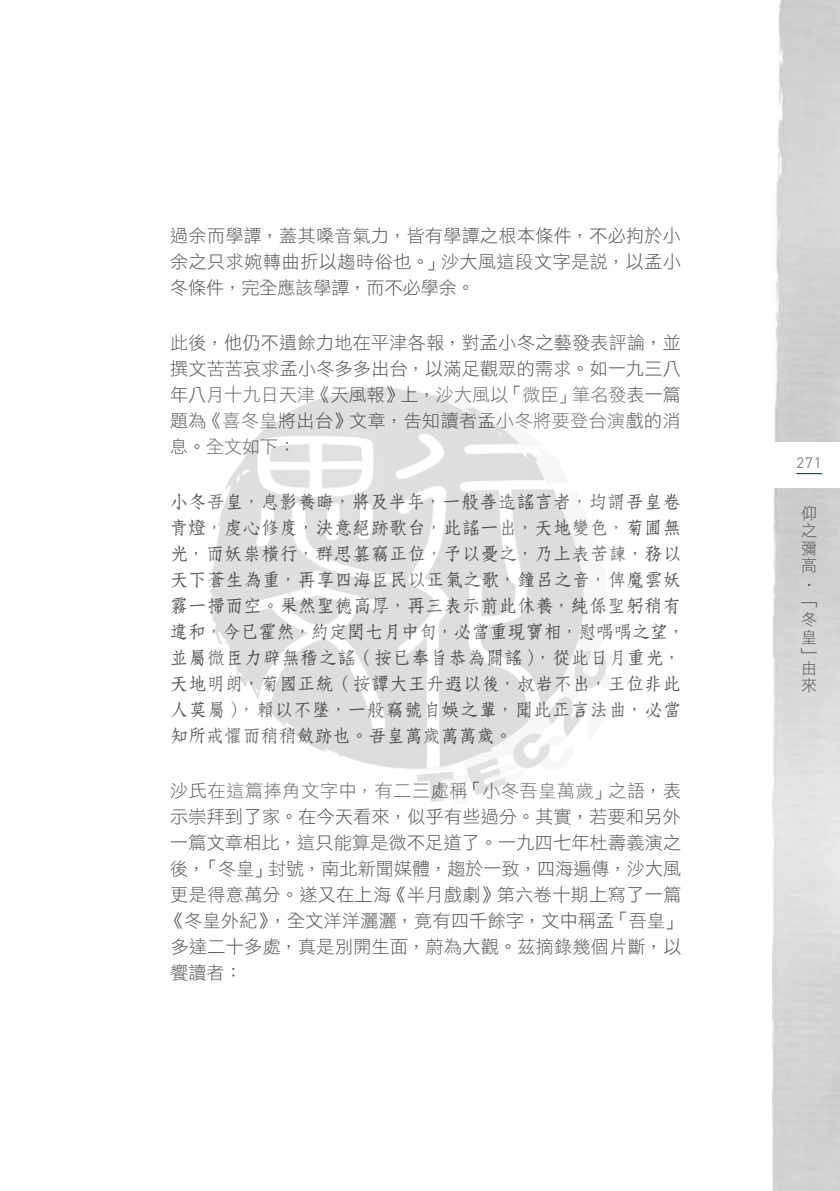
<style>
.page{position:relative;width:840px;height:1191px;background:#fff}
.page>*{position:absolute;margin:0;border:0;box-sizing:border-box;transform-origin:0 0}
.t1{font:18px/26px "DF Li Hei Std W3";letter-spacing:.02em;color:#595757;text-align:justify}
.t2{font:18px/26px "DF Fang Song W6 WIN BF";letter-spacing:.02em;color:#595757}
.t3{font:18px "DF Li Hei Std W3";letter-spacing:.04em;color:#595757}
.t4{font:16px/17.6px "DF Li Hei Std W3";color:#595757;text-align:justify}
.t5{font:15px "DIN Pro";color:#807f80}
</style>
<div class="page">
<img style="left:772px;top:0;width:67px;height:1191px">
<div style="left:763px;top:442px;width:76px;height:46px;background:#fff"></div>
<svg style="left:796px;top:473px;width:25px;height:1px"></svg>
<img style="left:210px;top:387px;width:397px;height:415px">
<p class="t1" style="left:170px;top:223px;width:512px">過余而學譚，蓋其嗓音氣力，皆有學譚之根本條件，不必拘於小余之只求婉轉曲折以趨時俗也。」沙大風這段文字是說，以孟小冬條件，完全應該學譚，而不必學余。</p>
<p class="t1" style="left:170px;top:329px;width:512px">此後，他仍不遺餘力地在平津各報，對孟小冬之藝發表評論，並撰文苦苦哀求孟小冬多多出台，以滿足觀眾的需求。如一九三八年八月十九日天津《天風報》上，沙大風以「微臣」筆名發表一篇題為《喜冬皇將出台》文章，告知讀者孟小冬將要登台演戲的消息。全文如下：</p>
<p class="t2" style="left:170px;top:488px;width:516px">小冬吾皇，息影養晦，將及半年，一般善造謠言者，均謂吾皇卷青燈，虔心修度，決意絕跡歌台，此謠一出，天地變色，菊圃無光，而妖祟橫行，群思篡竊正位，予以憂之，乃上表苦諫，務以天下蒼生為重，再享四海臣民以正氣之歌，鐘呂之音，俾魔雲妖霧一掃而空。果然聖德高厚，再三表示前此休養，純係聖躬稍有違和，今已霍然，約定閏七月中旬，必當重現寶相，慰喁喁之望，並屬微臣力辟無稽之謠（按已奉旨恭為闢謠），從此日月重光，天地明朗，菊國正統（按譚大王升遐以後，叔岩不出，王位非此人莫屬），賴以不墜，一般竊號自娛之輩，聞此正言法曲，必當知所戒懼而稍稍斂跡也。吾皇萬歲萬萬歲。</p>
<p class="t3" style="left:170px;top:780px;width:512px">沙氏在這篇捧角文字中，有二三處稱「小冬吾皇萬歲」之語，表</p>
<p class="t1" style="left:170px;top:803px;width:512px">示崇拜到了家。在今天看來，似乎有些過分。其實，若要和另外</p>
<p class="t1" style="left:170px;top:829px;width:512px">一篇文章相比，這只能算是微不足道了。一九四七年杜壽義演之</p>
<p class="t1" style="left:170px;top:855px;width:512px">後，「冬皇」封號，南北新聞媒體，趨於一致，四海遍傳，沙大風</p>
<p class="t1" style="left:170px;top:881px;width:512px">更是得意萬分。遂又在上海《半月戲劇》第六卷十期上寫了一篇</p>
<p class="t1" style="left:165px;top:907px;width:517px">《冬皇外紀》，全文洋洋灑灑，竟有四千餘字，文中稱孟「吾皇」</p>
<p class="t1" style="left:170px;top:933px;width:512px">多達二十多處，真是別開生面，蔚為大觀。茲摘錄幾個片斷，以</p>
<p class="t1" style="left:170px;top:959px;width:73px">饗讀者：</p>
<p class="t5" style="left:796px;top:452px;width:26px">271</p>
<p class="t4" style="left:800px;top:504px;width:17px">仰之彌高</p>
<p class="t4" style="left:817px;top:577px;width:17px;rotate:90deg">‧</p>
<p class="t4" style="left:800px;top:593px;width:17px">「冬皇</p>
<p class="t4" style="left:800px;top:645px;width:17px;line-height:15.2px">」由</p>
<p class="t4" style="left:800px;top:676px;width:17px">來</p>
</div>
